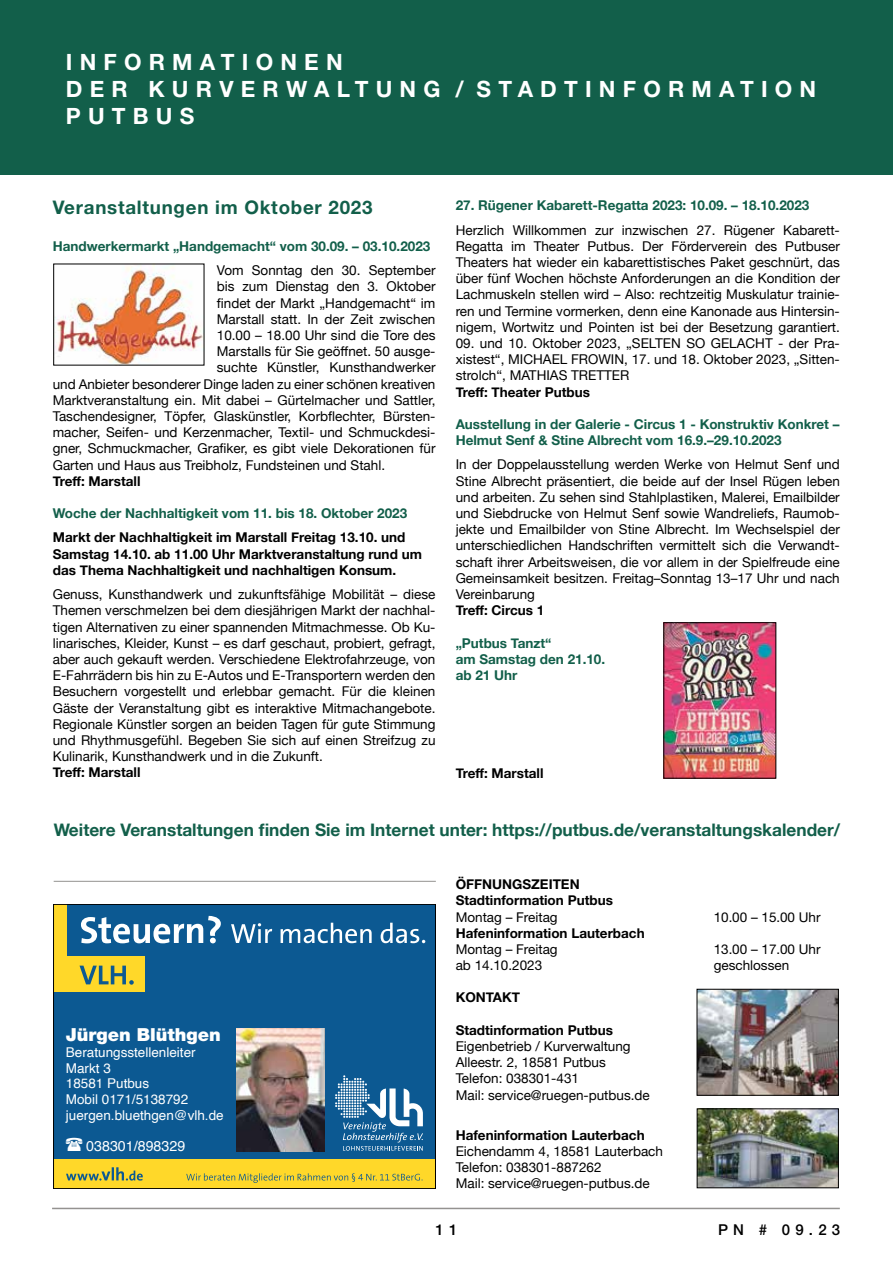
<style>
.page{position:relative;width:893px;height:1263px;background:#fff}
.page>*{position:absolute;margin:0;border:0;box-sizing:border-box;transform-origin:0 0}
.t1{font:700 22.5px/27px "Helvetica Neue LT Std";letter-spacing:.32em;color:#fff}
.t2{font:700 18.75px "Helvetica Neue LT Std";letter-spacing:.04em;color:#125f4a}
.t3{font:900 18px "Helvetica Neue LT";color:#fff}
.t4{font:700 17.25px "Helvetica Neue";color:#125f4a}
.t5{font:500 15px "Helvetica Neue LT Std";color:#000}
.t6{font:14.25px "Helvetica";color:#fff}
.t7{font:13.5px/16.2px "Helvetica Neue";color:#000;text-align:justify}
.t8{font:700 13.5px/16.2px "Helvetica Neue";color:#125f4a}
.t9{font:700 13.5px/16.2px "Helvetica Neue";color:#000}
.t10{font:13.5px/15.8px "Helvetica";color:#fff}
.t11{font:13.5px "Helvetica Neue LT Std";color:#000}
.t12{font:700 13.5px/16.2px "Helvetica Neue LT Std";color:#000}
</style>
<div class="page">
<hr style="left:52px;top:1208px;width:788px;height:1px;background:#949290">
<div style="left:0;top:0;width:893px;height:174px;background:#125f4a"></div>
<img style="left:699px;top:991px;width:137px;height:102px">
<div style="left:697px;top:989px;width:141px;height:106px;border:1px solid #000"></div>
<img style="left:699px;top:1111px;width:137px;height:75px">
<div style="left:697px;top:1109px;width:141px;height:79px;border:1px solid #000"></div>
<div style="left:53px;top:904px;width:383px;height:127px;background:#0c5992"></div>
<div style="left:53px;top:956px;width:92px;height:36px;background:#ffd829"></div>
<svg style="left:80px;top:966px;width:54px;height:19px"></svg>
<div style="left:53px;top:904px;width:13px;height:88px;background:#ffd829"></div>
<svg style="left:81px;top:916px;width:344px;height:27px"></svg>
<div style="left:53px;top:1030px;width:383px;height:159px;background:#0c5992"></div>
<svg style="left:335px;top:1075px;width:88px;height:76px"></svg>
<div style="left:53px;top:1159px;width:383px;height:30px;background:#ffd829"></div>
<svg style="left:186px;top:1173px;width:237px;height:10px"></svg>
<svg style="left:66px;top:1167px;width:77px;height:13px"></svg>
<div style="left:53px;top:904px;width:383px;height:285px;border:1px solid #000"></div>
<img style="left:236px;top:1028px;width:88px;height:123px">
<hr style="left:54px;top:881px;width:382px;height:1px;background:#949290">
<img style="left:56px;top:266px;width:146px;height:97px">
<img style="left:666px;top:625px;width:108px;height:151px">
<h1 class="t1" style="left:66px;top:48px;width:752px">INFORMATIONEN<br>DER KURVERWALTUNG / STADTINFORMATION<br>PUTBUS</h1>
<h2 class="t2" style="left:53px;top:195px;width:321px">Veranstaltungen im Oktober 2023</h2>
<p class="t8" style="left:53px;top:238px;width:379px">Handwerkermarkt „Handgemacht“ vom 30.09. – 03.10.2023</p>
<p class="t7" style="left:217px;top:263px;width:220px">Vom Sonntag den 30. September</p>
<p class="t7" style="left:217px;top:279px;width:220px">bis zum Dienstag den 3. Oktober</p>
<p class="t7" style="left:217px;top:295px;width:220px">findet der Markt „Handgemacht“ im</p>
<p class="t7" style="left:217px;top:312px;width:220px">Marstall statt. In der Zeit zwischen</p>
<p class="t7" style="left:217px;top:328px;width:220px">10.00 – 18.00 Uhr sind die Tore des</p>
<p class="t7" style="left:217px;top:344px;width:220px">Marstalls für Sie geöffnet. 50 ausge-</p>
<p class="t7" style="left:217px;top:360px;width:220px">suchte Künstler, Kunsthandwerker</p>
<p class="t7" style="left:53px;top:376px;width:384px">und Anbieter besonderer Dinge laden zu einer schönen kreativen</p>
<p class="t7" style="left:53px;top:393px;width:384px">Marktveranstaltung ein. Mit dabei – Gürtelmacher und Sattler,</p>
<p class="t7" style="left:53px;top:409px;width:384px">Taschendesigner, Töpfer, Glaskünstler, Korbflechter, Bürsten-</p>
<p class="t7" style="left:53px;top:425px;width:384px">macher, Seifen- und Kerzenmacher, Textil- und Schmuckdesi-</p>
<p class="t7" style="left:53px;top:441px;width:384px">gner, Schmuckmacher, Grafiker, es gibt viele Dekorationen für</p>
<p class="t7" style="left:53px;top:457px;width:334px">Garten und Haus aus Treibholz, Fundsteinen und Stahl.</p>
<p class="t9" style="left:53px;top:473px;width:89px">Treff: Marstall</p>
<p class="t8" style="left:53px;top:506px;width:356px">Woche der Nachhaltigkeit vom 11. bis 18. Oktober 2023</p>
<p class="t9" style="left:53px;top:530px;width:371px">Markt der Nachhaltigkeit im Marstall Freitag 13.10. und<br>Samstag 14.10. ab 11.00 Uhr Marktveranstaltung rund um das Thema Nachhaltigkeit und nachhaltigen Konsum.</p>
<p class="t7" style="left:53px;top:587px;width:384px">Genuss, Kunsthandwerk und zukunftsfähige Mobilität – diese Themen verschmelzen bei dem diesjährigen Markt der nachhal&shy;tigen Alternativen zu einer spannenden Mitmachmesse. Ob Ku&shy;linarisches, Kleider, Kunst – es darf geschaut, probiert, gefragt, aber auch gekauft werden. Verschiedene Elektrofahrzeuge, von E-Fahrrädern bis hin zu E-Autos und E-Transportern werden den Besuchern vorgestellt und erlebbar gemacht. Für die kleinen Gäste der Veranstaltung gibt es interaktive Mitmachangebote.<br>Regionale Künstler sorgen an beiden Tagen für gute Stimmung und Rhythmusgefühl. Begeben Sie sich auf einen Streifzug zu Kulinarik, Kunsthandwerk und in die Zukunft.</p>
<p class="t9" style="left:53px;top:765px;width:89px">Treff: Marstall</p>
<p class="t8" style="left:456px;top:198px;width:355px">27. Rügener Kabarett-Regatta 2023: 10.09. – 18.10.2023</p>
<p class="t7" style="left:456px;top:222px;width:386px">Herzlich Willkommen zur inzwischen 27. Rügener Kabarett-Regatta im Theater Putbus. Der Förderverein des Putbuser Theaters hat wieder ein kabarettistisches Paket geschnürt, das über fünf Wochen höchste Anforderungen an die Kondition der Lachmuskeln stellen wird – Also: rechtzeitig Muskulatur trainie&shy;ren und Termine vormerken, denn eine Kanonade aus Hintersin&shy;nigem, Wortwitz und Pointen ist bei der Besetzung garantiert.</p>
<p class="t7" style="left:456px;top:336px;width:386px">09. und 10. Oktober 2023, „SELTEN SO GELACHT - der Pra&shy;xistest“, MICHAEL FROWIN, 17. und 18. Oktober 2023, „Sitten&shy;strolch“, MATHIAS TRETTER</p>
<p class="t9" style="left:456px;top:384px;width:136px">Treff: Theater Putbus</p>
<p class="t8" style="left:456px;top:416px;width:385px">Ausstellung in der Galerie - Circus 1 - Konstruktiv Konkret –<br>Helmut Senf &amp; Stine Albrecht vom 16.9.–29.10.2023</p>
<p class="t7" style="left:456px;top:457px;width:386px">In der Doppelausstellung werden Werke von Helmut Senf und Stine Albrecht präsentiert, die beide auf der Insel Rügen leben und arbeiten. Zu sehen sind Stahlplastiken, Malerei, Emailbilder und Siebdrucke von Helmut Senf sowie Wandreliefs, Raumob&shy;jekte und Emailbilder von Stine Albrecht. Im Wechselspiel der unterschiedlichen Handschriften vermittelt sich die Verwandt&shy;schaft ihrer Arbeitsweisen, die vor allem in der Spielfreude eine Gemeinsamkeit besitzen. Freitag–Sonntag 13–17 Uhr und nach Vereinbarung</p>
<p class="t9" style="left:456px;top:603px;width:90px">Treff: Circus 1</p>
<p class="t8" style="left:456px;top:635px;width:151px">„Putbus Tanzt“<br>am Samstag den 21.10. ab 21 Uhr</p>
<p class="t9" style="left:456px;top:766px;width:89px">Treff: Marstall</p>
<p class="t4" style="left:54px;top:817px;width:788px">Weitere Veranstaltungen finden Sie im Internet unter: https://putbus.de/veranstaltungskalender/</p>
<h3 class="t3" style="left:66px;top:1024px;width:157px">Jürgen Blüthgen</h3>
<p class="t10" style="left:66px;top:1045px;width:159px">Beratungsstellenleiter<br>Markt 3<br>18581 Putbus<br>Mobil 0171/5138792 juergen.bluethgen@vlh.de</p>
<p class="t6" style="left:86px;top:1135px;width:101px">038301/898329</p>
<p class="t12" style="left:456px;top:876px;width:159px">ÖFFNUNGSZEITEN<br>Stadtinformation Putbus</p>
<p class="t11" style="left:456px;top:909px;width:104px">Montag – Freitag</p>
<p class="t11" style="left:714px;top:909px;width:108px">10.00 – 15.00 Uhr</p>
<p class="t12" style="left:456px;top:924px;width:190px">Hafeninformation Lauterbach</p>
<p class="t11" style="left:456px;top:941px;width:104px">Montag – Freitag</p>
<p class="t11" style="left:714px;top:941px;width:108px">13.00 – 17.00 Uhr</p>
<p class="t11" style="left:456px;top:957px;width:88px">ab 14.10.2023</p>
<p class="t11" style="left:714px;top:957px;width:77px">geschlossen</p>
<p class="t9" style="left:456px;top:990px;width:66px">KONTAKT</p>
<p class="t9" style="left:456px;top:1022px;width:159px">Stadtinformation Putbus</p>
<p class="t7" style="left:456px;top:1039px;width:196px;text-align:left">Eigenbetrieb / Kurverwaltung<br>Alleestr. 2, 18581 Putbus<br>Telefon: 038301-431<br>Mail: service@ruegen-putbus.de</p>
<p class="t9" style="left:456px;top:1127px;width:190px">Hafeninformation Lauterbach</p>
<p class="t7" style="left:456px;top:1144px;width:209px;text-align:left">Eichendamm 4, 18581 Lauterbach<br>Telefon: 038301-887262<br>Mail: service@ruegen-putbus.de</p>
<p class="t5" style="left:435px;top:1221px;width:23px">1 1</p>
<p class="t5" style="left:718px;top:1221px;width:124px">PN # 09.23</p>
</div>
